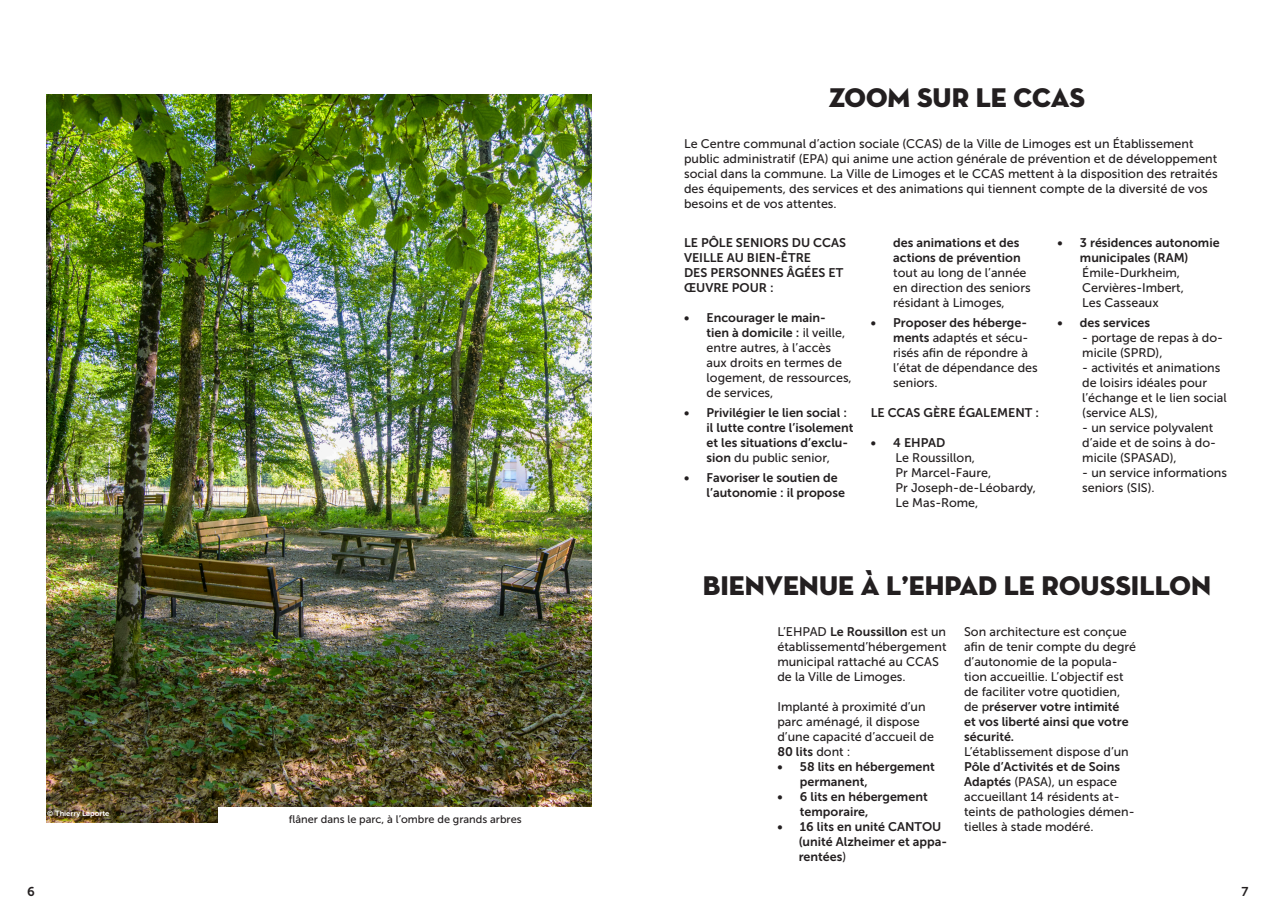
<style>
.page{position:relative;width:1276px;height:922px;background:#fff}
.page>*{position:absolute;margin:0;border:0;box-sizing:border-box;transform-origin:0 0}
.t1{font:27.5px "Neutra Disp Titling";color:#231f20}
.t2{font:12.75px "Museo Sans 700";color:#231f20}
.t3{font:12.5px/15px "Museo Sans 500";color:#231f20}
.t4{font:12.5px/15px "Museo Sans 700";color:#231f20}
.t5{font:11px "Museo Sans 500";color:#231f20}
.t6{font:7.5px "Museo Sans 700";color:#fff}
.s1{font-family:"Museo Sans 700"}
.s2{font-family:"Museo Sans 500"}
</style>
<div class="page">
<img style="left:46px;top:94px;width:545px;height:728px">
<div style="left:218px;top:807px;width:374px;height:20px;background:#fff"></div>
<p class="t1" style="left:829px;top:80px;width:258px">ZOOM SUR LE CCAS</p>
<p class="t3" style="left:684px;top:136px;width:535px">Le Centre communal d’action sociale (CCAS) de la Ville de Limoges est un Établissement public administratif (EPA) qui anime une action générale de prévention et de développement social dans la commune. La Ville de Limoges et le CCAS mettent à la disposition des retraités des équipements, des services et des animations qui tiennent compte de la diversité de vos besoins et de vos attentes.</p>
<p class="t4" style="left:1080px;top:235px;width:141px;text-indent:-22px">• 3 résidences autonomie municipales (RAM)</p>
<p class="t3" style="left:1082px;top:265px;width:99px">Émile-Durkheim,</p>
<p class="t3" style="left:1082px;top:280px;width:103px">Cervières-Imbert,</p>
<p class="t3" style="left:1082px;top:295px;width:78px">Les Casseaux</p>
<p class="t4" style="left:1057px;top:315px;width:94px">• des services</p>
<p class="t3" style="left:1082px;top:330px;width:142px">- portage de repas à do&shy;micile (SPRD),</p>
<p class="t3" style="left:1082px;top:360px;width:146px">- activités et animations de loisirs idéales pour l’échange et le lien social (service ALS),</p>
<p class="t3" style="left:1082px;top:420px;width:135px">- un service polyvalent d’aide et de soins à do&shy;micile (SPASAD),</p>
<p class="t3" style="left:1082px;top:465px;width:146px">- un service informations seniors (SIS).</p>
<p class="t4" style="left:684px;top:235px;width:163px">LE PÔLE SENIORS DU CCAS<br>VEILLE AU BIEN-ÊTRE</p>
<p class="t4" style="left:684px;top:265px;width:161px">DES PERSONNES ÂGÉES ET<br>ŒUVRE POUR :</p>
<p class="t3" style="left:706px;top:310px;width:147px;text-indent:-22px"><span class="s1">• Encourager le main-<br>tien à domicile :</span> il veille, entre autres, à l’accès aux droits en termes de logement, de ressources, de services,</p>
<p class="t4" style="left:706px;top:405px;width:148px;text-indent:-22px">• Privilégier le lien social : il lutte contre l’isolement et les situations d’exclu&shy;sion <span class="s2">du public senior,</span></p>
<p class="t4" style="left:706px;top:470px;width:140px;text-indent:-22px">• Favoriser le soutien de l’autonomie : il propose</p>
<p class="t3" style="left:893px;top:235px;width:139px"><span class="s1">des animations et des actions de prévention </span>tout au long de l’année en direction des seniors résidant à Limoges,</p>
<p class="t3" style="left:893px;top:315px;width:146px;text-indent:-22px"><span class="s1">• Proposer des héberge&shy;ments</span> adaptés et sécu&shy;risés afin de répondre à l’état de dépendance des seniors.</p>
<p class="t4" style="left:870px;top:405px;width:170px">LE CCAS GÈRE ÉGALEMENT :</p>
<p class="t4" style="left:870px;top:435px;width:76px">• 4 EHPAD</p>
<p class="t3" style="left:895px;top:450px;width:81px">Le Roussillon,</p>
<p class="t3" style="left:895px;top:465px;width:97px">Pr Marcel-Faure,</p>
<p class="t3" style="left:895px;top:480px;width:142px">Pr Joseph-de-Léobardy,<br>Le Mas-Rome,</p>
<p class="t6" style="left:47px;top:808px;width:64px">© Thierry Laporte</p>
<p class="t5" style="left:289px;top:813px;width:234px">flâner dans le parc, à l’ombre de grands arbres</p>
<p class="t1" style="left:703px;top:568px;width:510px">BIENVENUE À L’EHPAD LE ROUSSILLON</p>
<p class="t3" style="left:777px;top:624px;width:171px">L’EHPAD <span class="s1">Le Roussillon</span> est un établissementd’hébergement municipal rattaché au CCAS de la Ville de Limoges.</p>
<p class="t3" style="left:777px;top:699px;width:158px">Implanté à proximité d’un parc aménagé, il dispose d’une capacité d’accueil de<br><span class="s1">80 lits</span> dont :</p>
<p class="t4" style="left:800px;top:759px;width:136px;text-indent:-22px">• 58 lits en hébergement permanent,</p>
<p class="t4" style="left:800px;top:789px;width:129px;text-indent:-22px">• 6 lits en hébergement temporaire,</p>
<p class="t4" style="left:777px;top:819px;width:165px">• 16 lits en unité CANTOU</p>
<p class="t4" style="left:798px;top:834px;width:150px">(unité Alzheimer et appa&shy;rentées<span class="s2">)</span></p>
<p class="t3" style="left:964px;top:624px;width:174px">Son architecture est conçue afin de tenir compte du degré d’autonomie de la popula&shy;tion accueillie. L’objectif est de faciliter votre quotidien, de p<span class="s1">réserver votre intimité<br>et vos liberté ainsi que votre sécurité.</span></p>
<p class="t3" style="left:964px;top:744px;width:172px">L’établissement dispose d’un<br><span class="s1">Pôle d’Activités et de Soins<br>Adaptés</span> (PASA), un espace accueillant 14 résidents at&shy;teints de pathologies démen&shy;tielles à stade modéré.</p>
<p class="t2" style="left:27px;top:884px;width:9px">6</p>
<p class="t2" style="left:1241px;top:884px;width:8px">7</p>
</div>
